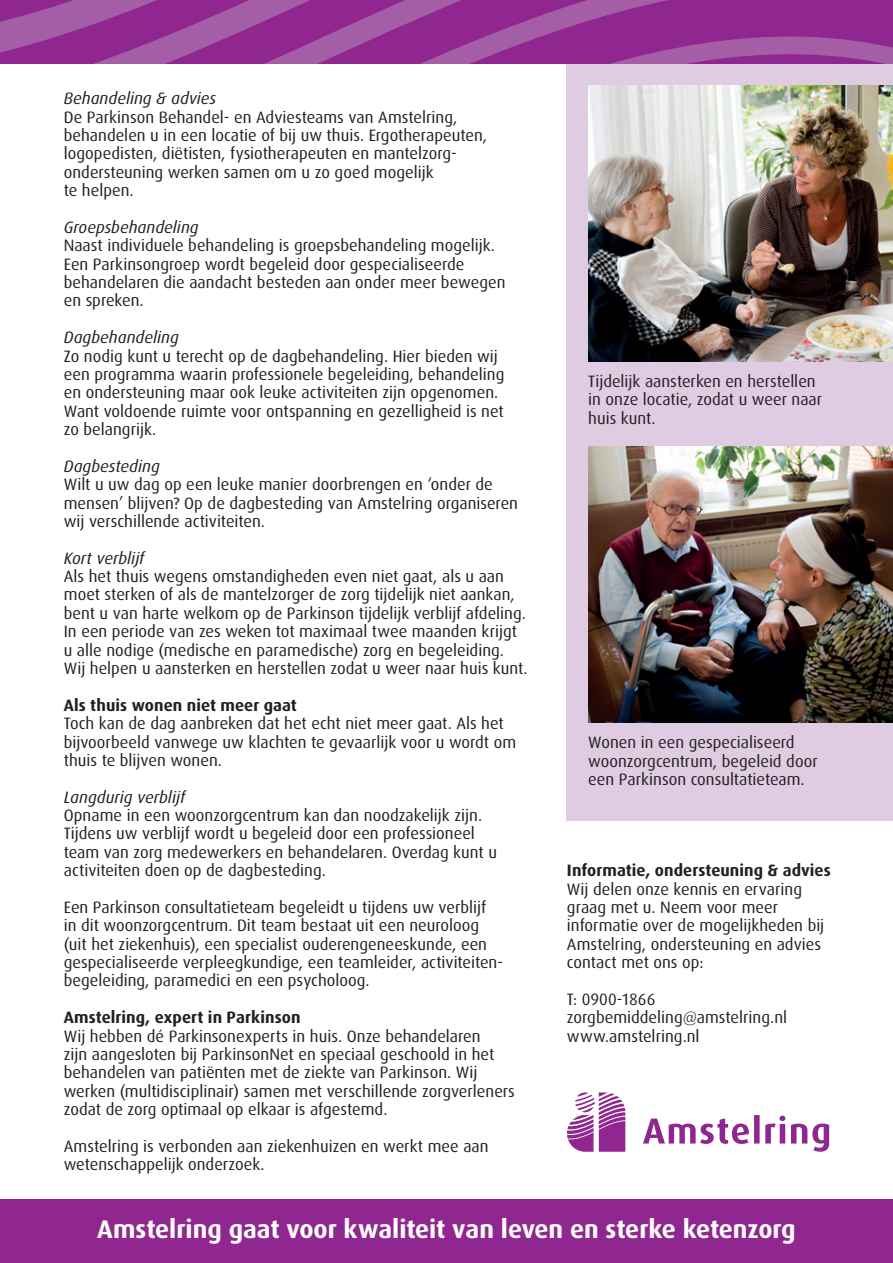
<style>
.page{position:relative;width:893px;height:1263px;background:#fff}
.page>*{position:absolute;margin:0;border:0;box-sizing:border-box;transform-origin:0 0}
.t1{font:700 25.5px "Dax";letter-spacing:-.005em;color:#fff}
.t2{font:16.5px/18.5px "Dax";color:#231f20}
.t3{font:italic 16.5px "Dax";letter-spacing:.005em;color:#231f20}
.t4{font:700 16.5px "Dax";letter-spacing:.005em;color:#231f20}
</style>
<div class="page">
<div style="left:567px;top:0;width:326px;height:821px;background:#dfcce3"></div>
<div style="left:0;top:1199px;width:893px;height:64px;background:#90268f"></div>
<svg style="left:567px;top:1092px;width:58px;height:60px"></svg>
<svg style="left:643px;top:1115px;width:186px;height:37px"></svg>
<img style="left:588px;top:446px;width:305px;height:277px">
<svg style="left:0;top:0;width:893px;height:64px;background:#963996"></svg>
<img style="left:588px;top:85px;width:305px;height:276px">
<p class="t3" style="left:64px;top:89px;width:154px">Behandeling &amp; advies</p>
<p class="t2" style="left:64px;top:108px;width:425px">De Parkinson Behandel- en Adviesteams van Amstelring, behandelen u in een locatie of bij uw thuis. Ergotherapeuten, logopedisten, diëtisten, fysiotherapeuten en mantelzorg&shy;ondersteuning werken samen om u zo goed mogelijk<br>te helpen.</p>
<p class="t3" style="left:64px;top:218px;width:136px">Groepsbehandeling</p>
<p class="t2" style="left:64px;top:236px;width:443px">Naast individuele behandeling is groepsbehandeling mogelijk.<br>Een Parkinsongroep wordt begeleid door gespecialiseerde behandelaren die aandacht besteden aan onder meer bewegen en spreken.</p>
<p class="t3" style="left:64px;top:328px;width:117px">Dagbehandeling</p>
<p class="t2" style="left:64px;top:347px;width:442px">Zo nodig kunt u terecht op de dagbehandeling. Hier bieden wij een programma waarin professionele begeleiding, behandeling en ondersteuning maar ook leuke activiteiten zijn opgenomen.<br>Want voldoende ruimte voor ontspanning en gezelligheid is net zo belangrijk.</p>
<p class="t3" style="left:64px;top:457px;width:97px">Dagbesteding</p>
<p class="t2" style="left:64px;top:475px;width:456px">Wilt u uw dag op een leuke manier doorbrengen en ‘onder de mensen’ blijven? Op de dagbesteding van Amstelring organiseren wij verschillende activiteiten.</p>
<p class="t3" style="left:64px;top:549px;width:82px">Kort verblijf</p>
<p class="t2" style="left:64px;top:567px;width:465px">Als het thuis wegens omstandigheden even niet gaat, als u aan moet sterken of als de mantelzorger de zorg tijdelijk niet aankan, bent u van harte welkom op de Parkinson tijdelijk verblijf afdeling.<br>In een periode van zes weken tot maximaal twee maanden krijgt u alle nodige (medische en paramedische) zorg en begeleiding.<br>Wij helpen u aansterken en herstellen zodat u weer naar huis kunt.</p>
<p class="t4" style="left:64px;top:696px;width:235px">Als thuis wonen niet meer gaat</p>
<p class="t2" style="left:64px;top:714px;width:454px">Toch kan de dag aanbreken dat het echt niet meer gaat. Als het bijvoorbeeld vanwege uw klachten te gevaarlijk voor u wordt om thuis te blijven wonen.</p>
<p class="t3" style="left:64px;top:788px;width:123px">Langdurig verblijf</p>
<p class="t2" style="left:64px;top:806px;width:435px">Opname in een woonzorgcentrum kan dan noodzakelijk zijn.<br>Tijdens uw verblijf wordt u begeleid door een professioneel team van zorg medewerkers en behandelaren. Overdag kunt u activiteiten doen op de dagbesteding.</p>
<p class="t2" style="left:64px;top:898px;width:439px">Een Parkinson consultatieteam begeleidt u tijdens uw verblijf in dit woonzorgcentrum. Dit team bestaat uit een neuroloog (uit het ziekenhuis), een specialist ouderengeneeskunde, een gespecialiseerde verpleegkundige, een teamleider, activiteiten&shy;begeleiding, paramedici en een psycholoog.</p>
<p class="t4" style="left:64px;top:1008px;width:238px">Amstelring, expert in Parkinson</p>
<p class="t2" style="left:64px;top:1027px;width:453px">Wij hebben dé Parkinsonexperts in huis. Onze behandelaren<br>zijn aangesloten bij ParkinsonNet en speciaal geschoold in het behandelen van patiënten met de ziekte van Parkinson. Wij werken (multidisciplinair) samen met verschillende zorgverleners zodat de zorg optimaal op elkaar is afgestemd.</p>
<p class="t2" style="left:64px;top:1137px;width:426px">Amstelring is verbonden aan ziekenhuizen en werkt mee aan wetenschappelijk onderzoek.</p>
<p class="t2" style="left:588px;top:372px;width:235px">Tijdelijk aansterken en herstellen in onze locatie, zodat u weer naar huis kunt.</p>
<p class="t2" style="left:588px;top:734px;width:231px">Wonen in een gespecialiseerd woonzorgcentrum, begeleid door een Parkinson consultatieteam.</p>
<p class="t4" style="left:567px;top:861px;width:265px">Informatie, ondersteuning &amp; advies</p>
<p class="t2" style="left:567px;top:880px;width:259px">Wij delen onze kennis en ervaring graag met u. Neem voor meer informatie over de mogelijkheden bij<br>Amstelring, ondersteuning en advies contact met ons op:</p>
<p class="t2" style="left:567px;top:990px;width:222px">T: 0900-1866 zorgbemiddeling@amstelring.nl www.amstelring.nl</p>
<h1 class="t1" style="left:97px;top:1215px;width:700px">Amstelring gaat voor kwaliteit van leven en sterke ketenzorg</h1>
</div>
